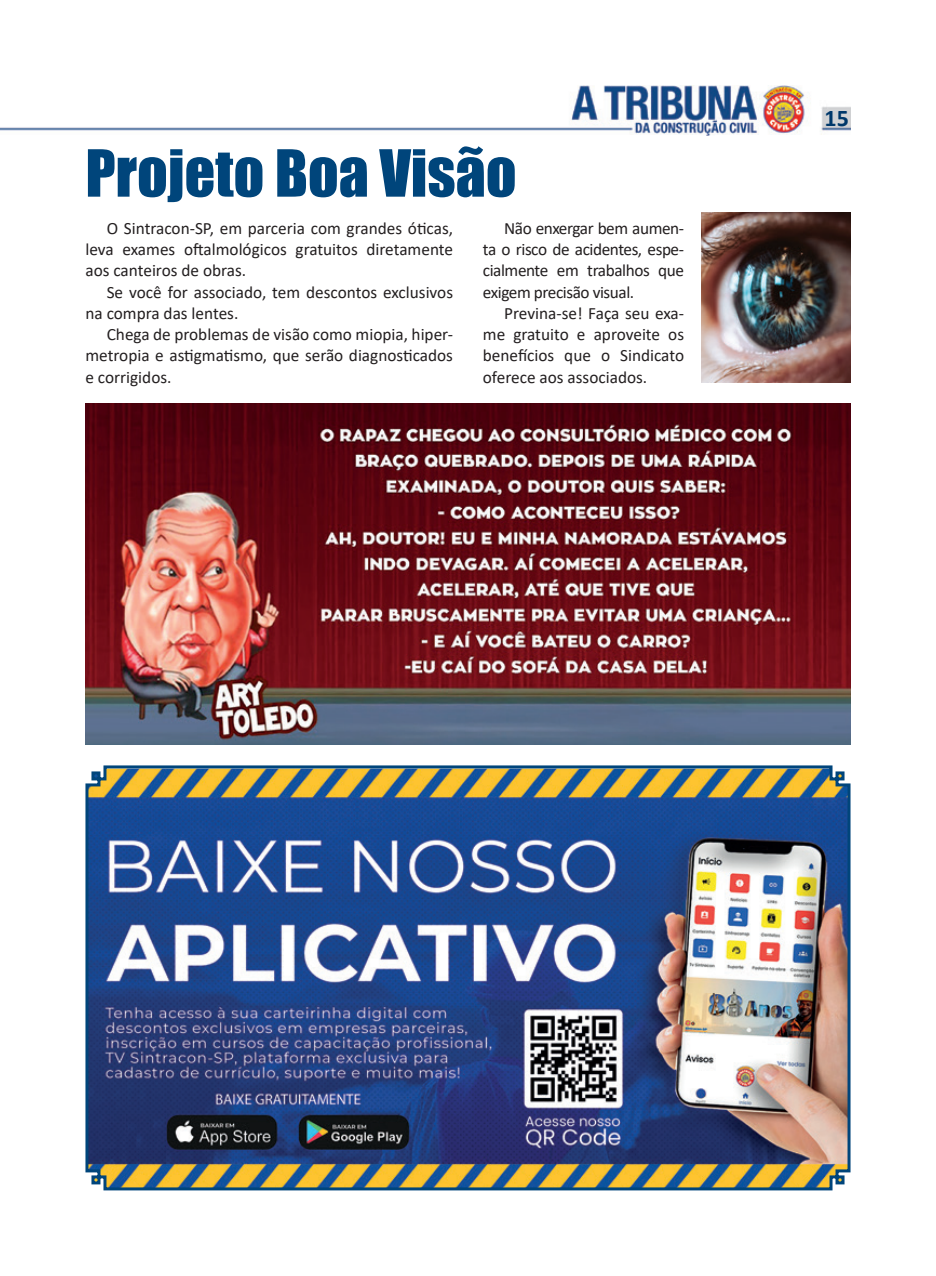
<style>
.page{position:relative;width:936px;height:1276px;background:#fff}
.page>*{position:absolute;margin:0;border:0;box-sizing:border-box;transform-origin:0 0}
.t1{font:60px "Impact";color:#00457b}
.t2{font:700 24px "Calibri";color:#00386a}
.t3{font:17.25px/21.3px "Calibri";color:#231f20;text-align:justify}
</style>
<div class="page">
<img style="left:85px;top:765px;width:766px;height:426px">
<img style="left:0;top:85px;width:850px;height:50px">
<img style="left:85px;top:404px;width:765px;height:340px">
<img style="left:701px;top:213px;width:149px;height:170px">
<h1 class="t1" style="left:85px;top:127px;width:432px">Projeto Boa Visão</h1>
<p class="t3" style="left:85px;top:217px;width:369px;text-indent:21px">O Sintracon-SP, em parceria com grandes óticas, leva exames oftalmológicos gratuitos diretamente aos canteiros de obras.</p>
<p class="t3" style="left:85px;top:281px;width:369px;text-indent:21px">Se você for associado, tem descontos exclusivos na compra das lentes.</p>
<p class="t3" style="left:85px;top:323px;width:369px;text-indent:21px">Chega de problemas de visão como miopia, hiper&shy;metropia e astigmatismo, que serão diagnosticados e corrigidos.</p>
<p class="t3" style="left:483px;top:217px;width:203px;text-indent:21px">Não enxergar bem aumen&shy;ta o risco de acidentes, espe&shy;cialmente em trabalhos que exigem precisão visual.</p>
<p class="t3" style="left:483px;top:302px;width:203px;text-indent:21px">Previna-se! Faça seu exa&shy;me gratuito e aproveite os benefícios que o Sindicato oferece aos associados.</p>
<h2 class="t2" style="left:824px;top:101px;width:26px">15</h2>
</div>
